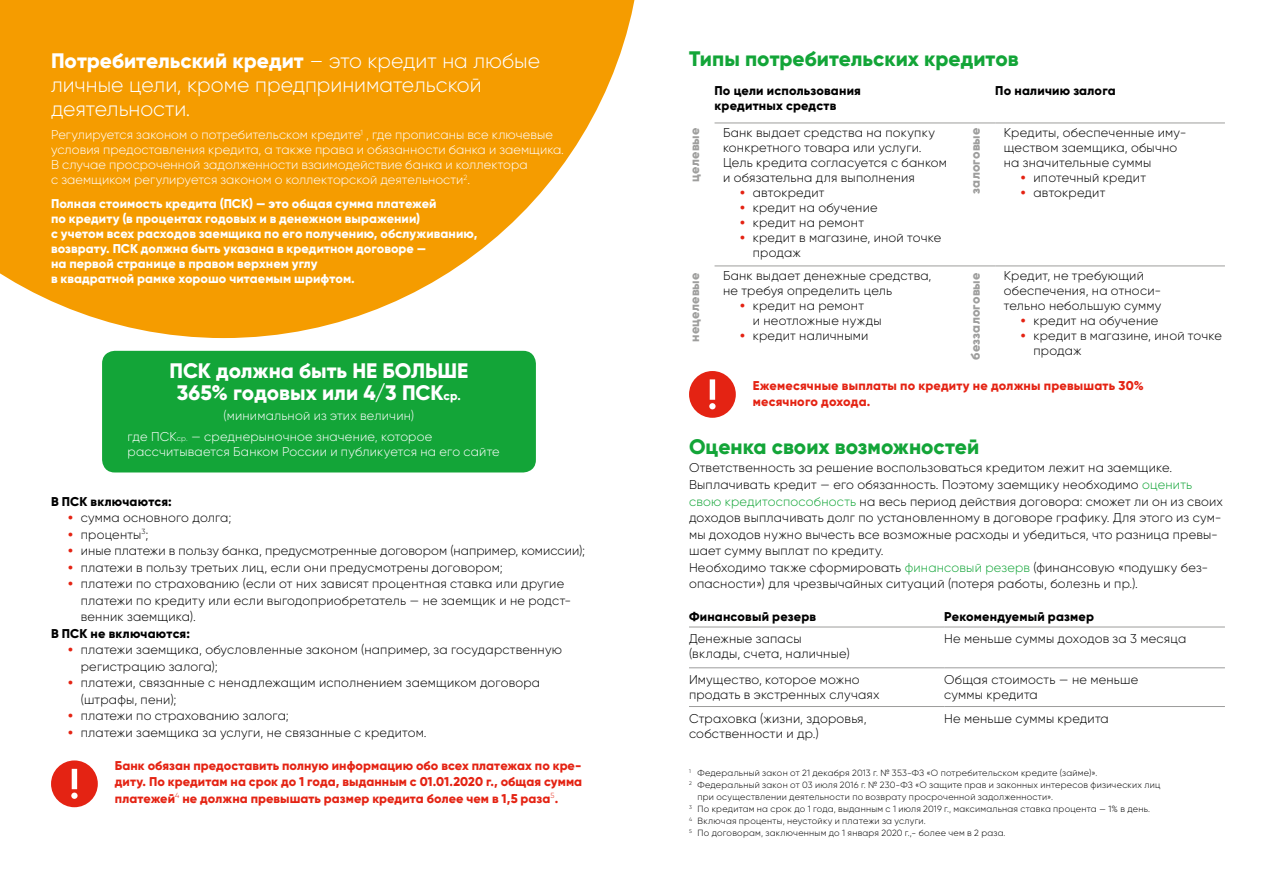
<style>
.page{position:relative;width:1276px;height:893px;background:#fff}
.page>*{position:absolute;margin:0;border:0;box-sizing:border-box;transform-origin:0 0}
.Vrez_Title{font:300 21px/24px "Gilroy";color:#fff}
.t1{font:800 21px "Gilroy";color:#13a538}
.Body{font:800 21px/22.5px "Gilroy";color:#fff;text-align:center}
.Body-2{font:300 12.75px/16.5px "Gilroy";letter-spacing:.015em;color:#000}
.CheckList{font:300 12.75px/15px "Gilroy";letter-spacing:.015em;color:#000}
.Body-3{font:300 12.75px/15px "Gilroy";letter-spacing:.005em;color:#fff}
.Body-4{font:800 12.75px/15px "Gilroy";letter-spacing:.005em;color:#fff}
.Body-5{font:800 12.75px/16.5px "Gilroy";letter-spacing:.01em;color:#e42313}
.CheckList-2{font:800 12.75px "Gilroy";letter-spacing:.015em;color:#000}
.Body-6{font:800 12.75px "Gilroy";letter-spacing:.015em;color:#9d9d9c}
.Body-7{font:800 12.75px "Gilroy";letter-spacing:.015em;color:#000}
.Snoska{font:300 9px/12px "Gilroy";letter-spacing:.025em;color:#000}
.s1{font-weight:800}
.s2{font-size:12px}
.s3{font-size:7.5px}
.s4{font-weight:800;color:#e42313}
.s5{color:#13a538}
</style>
<div class="page">
<svg style="left:0;top:0;width:635px;height:338px;fill:#f59c00"></svg>
<hr style="left:714px;top:123px;width:281px;height:1px;background:#9d9d9c">
<hr style="left:995px;top:123px;width:230px;height:1px;background:#9d9d9c">
<hr style="left:714px;top:266px;width:281px;height:1px;background:#9d9d9c">
<hr style="left:995px;top:266px;width:230px;height:1px;background:#9d9d9c">
<hr style="left:689px;top:627px;width:255px;height:1px;background:#9d9d9c">
<hr style="left:944px;top:627px;width:281px;height:1px;background:#9d9d9c">
<hr style="left:689px;top:667px;width:255px;height:1px;background:#9d9d9c">
<hr style="left:944px;top:667px;width:281px;height:1px;background:#9d9d9c">
<hr style="left:689px;top:706px;width:255px;height:1px;background:#9d9d9c">
<hr style="left:944px;top:706px;width:281px;height:1px;background:#9d9d9c">
<div style="left:51px;top:760px;width:47px;height:47px;background:#e42313;border-radius:50%"></div>
<div style="left:72px;top:769px;width:5px;height:20px;background:#fff"></div>
<svg style="left:71px;top:792px;width:7px;height:7px"></svg>
<div style="left:689px;top:371px;width:47px;height:47px;background:#e42313;border-radius:50%"></div>
<div style="left:709px;top:379px;width:6px;height:21px;background:#fff"></div>
<svg style="left:709px;top:403px;width:6px;height:6px"></svg>
<div style="left:102px;top:351px;width:434px;height:121px;background:#13a538;border-radius:13px"></div>
<p class="Vrez_Title" style="left:51px;top:48px;width:491px"><span class="s1">Потребительский кредит</span> – это кредит на любые личные цели, кроме предпринимательской деятельности.</p>
<p class="Body-3" style="left:51px;top:127px;width:514px">Регулируется законом о потребительском кредите<sup>1</sup> , где прописаны все ключевые условия предоставления кредита, а также права и обязанности банка и заемщика.</p>
<p class="Body-3" style="left:51px;top:157px;width:478px">В случае просроченной задолженности взаимодействие банка и коллектора с заемщиком регулируется законом о коллекторской деятельности<sup>2</sup>.</p>
<p class="Body-4" style="left:51px;top:196px;width:428px">Полная стоимость кредита (ПСК) — это общая сумма платежей<br>по кредиту (в процентах годовых и в денежном выражении)<br>с учетом всех расходов заемщика по его получению, обслуживанию, возврату. ПСК должна быть указана в кредитном договоре —<br>на первой странице в правом верхнем углу<br>в квадратной рамке хорошо читаемым шрифтом.</p>
<p class="Body" style="left:169px;top:359px;width:300px">ПСК должна быть НЕ БОЛЬШЕ<br>365% годовых или 4/3 ПСК<span class="s2">ср.</span></p>
<p class="Body-3" style="left:223px;top:407px;width:192px">(минимальной из этих величин)</p>
<p class="Body-3" style="left:128px;top:429px;width:374px">где ПСК<span class="s3">ср.</span> — среднерыночное значение, которое рассчитывается Банком России и публикуется на его сайте</p>
<p class="Body-7" style="left:51px;top:493px;width:122px">В ПСК включаются:</p>
<p class="Body-2" style="left:68px;top:509px;width:165px"><span class="s4">•</span> сумма основного долга;</p>
<p class="Body-2" style="left:68px;top:526px;width:82px"><span class="s4">•</span> проценты<sup>3</sup>;</p>
<p class="Body-2" style="left:68px;top:542px;width:518px"><span class="s4">•</span> иные платежи в пользу банка, предусмотренные договором (например, комиссии);</p>
<p class="Body-2" style="left:68px;top:559px;width:436px"><span class="s4">•</span> платежи в пользу третьих лиц, если они предусмотрены договором;</p>
<p class="Body-2" style="left:81px;top:575px;width:492px;text-indent:-13px"><span class="s4">•</span> платежи по страхованию (если от них зависят процентная ставка или другие платежи по кредиту или если выгодоприобретатель — не заемщик и не родст&shy;венник заемщика).</p>
<p class="Body-7" style="left:51px;top:625px;width:140px">В ПСК не включаются:</p>
<p class="Body-2" style="left:81px;top:641px;width:483px;text-indent:-13px"><span class="s4">•</span> платежи заемщика, обусловленные законом (например, за государственную регистрацию залога);</p>
<p class="Body-2" style="left:81px;top:674px;width:461px;text-indent:-13px"><span class="s4">•</span> платежи, связанные с ненадлежащим исполнением заемщиком договора (штрафы, пени);</p>
<p class="Body-2" style="left:68px;top:707px;width:222px"><span class="s4">•</span> платежи по страхованию залога;</p>
<p class="Body-2" style="left:68px;top:724px;width:360px"><span class="s4">•</span> платежи заемщика за услуги, не связанные с кредитом.</p>
<p class="Body-5" style="left:115px;top:757px;width:469px;text-align:justify">Банк обязан предоставить полную информацию обо всех платежах по кре&shy;диту. По кредитам на срок до 1 года, выданным с 01.01.2020 г., общая сумма платежей<sup>4</sup> не должна превышать размер кредита более чем в 1,5 раза<sup>5</sup>.</p>
<p class="t1" style="left:689px;top:45px;width:331px">Типы потребительских кредитов</p>
<p class="Body-6" style="left:687px;top:182px;width:56px;rotate:-90deg">целевые</p>
<p class="CheckList-2" style="left:714px;top:83px;width:148px">По цели использования</p>
<p class="CheckList-2" style="left:714px;top:98px;width:123px">кредитных средств</p>
<p class="CheckList" style="left:723px;top:125px;width:225px">Банк выдает средства на покупку конкретного товара или услуги.<br>Цель кредита согласуется с банком и обязательна для выполнения</p>
<p class="Body-2" style="left:740px;top:185px;width:86px"><span class="s4">•</span> автокредит</p>
<p class="Body-2" style="left:740px;top:200px;width:139px"><span class="s4">•</span> кредит на обучение</p>
<p class="Body-2" style="left:740px;top:215px;width:125px"><span class="s4">•</span> кредит на ремонт</p>
<p class="Body-2" style="left:753px;top:230px;width:190px;line-height:15px;text-indent:-13px"><span class="s4">•</span> кредит в магазине, иной точке продаж</p>
<p class="Body-6" style="left:967px;top:194px;width:68px;rotate:-90deg">залоговые</p>
<p class="CheckList" style="left:723px;top:268px;width:210px">Банк выдает денежные средства, не требуя определить цель</p>
<p class="Body-2" style="left:753px;top:298px;width:130px;line-height:15px;text-indent:-13px"><span class="s4">•</span> кредит на ремонт<br>и неотложные нужды</p>
<p class="Body-2" style="left:740px;top:328px;width:130px"><span class="s4">•</span> кредит наличными</p>
<p class="Body-6" style="left:687px;top:342px;width:71px;rotate:-90deg">нецелевые</p>
<p class="Body-6" style="left:967px;top:360px;width:89px;rotate:-90deg">беззалоговые</p>
<p class="CheckList-2" style="left:995px;top:83px;width:122px">По наличию залога</p>
<p class="CheckList" style="left:1003px;top:125px;width:184px">Кредиты, обеспеченные иму&shy;ществом заемщика, обычно на значительные суммы</p>
<p class="Body-2" style="left:1020px;top:170px;width:127px"><span class="s4">•</span> ипотечный кредит</p>
<p class="Body-2" style="left:1020px;top:185px;width:86px"><span class="s4">•</span> автокредит</p>
<p class="CheckList" style="left:1003px;top:268px;width:159px">Кредит, не требующий обеспечения, на относи&shy;тельно небольшую сумму</p>
<p class="Body-2" style="left:1020px;top:313px;width:139px"><span class="s4">•</span> кредит на обучение</p>
<p class="Body-2" style="left:1033px;top:328px;width:190px;line-height:15px;text-indent:-13px"><span class="s4">•</span> кредит в магазине, иной точке продаж</p>
<p class="Body-5" style="left:753px;top:377px;width:392px">Ежемесячные выплаты по кредиту не должны превышать 30% месячного дохода.</p>
<p class="t1" style="left:689px;top:434px;width:292px">Оценка своих возможностей</p>
<p class="Body-2" style="left:689px;top:460px;width:484px">Ответственность за решение воспользоваться кредитом лежит на заемщике.</p>
<p class="Body-2" style="left:689px;top:476px;width:535px">Выплачивать кредит — его обязанность. Поэтому заемщику необходимо <span class="s5">оценить свою кредитоспособность</span> на весь период действия договора: сможет ли он из своих доходов выплачивать долг по установленному в договоре графику. Для этого из сум&shy;мы доходов нужно вычесть все возможные расходы и убедиться, что разница превы&shy;шает сумму выплат по кредиту.</p>
<p class="Body-2" style="left:689px;top:559px;width:521px">Необходимо также сформировать <span class="s5">финансовый резерв</span> (финансовую «подушку без&shy;опасности») для чрезвычайных ситуаций (потеря работы, болезнь и пр.).</p>
<p class="CheckList-2" style="left:689px;top:608px;width:129px">Финансовый резерв</p>
<p class="CheckList-2" style="left:944px;top:608px;width:151px">Рекомендуемый размер</p>
<p class="CheckList" style="left:689px;top:631px;width:162px">Денежные запасы (вклады, счета, наличные)</p>
<p class="CheckList" style="left:944px;top:631px;width:243px">Не меньше суммы доходов за 3 месяца</p>
<p class="CheckList" style="left:689px;top:672px;width:192px">Имущество, которое можно продать в экстренных случаях</p>
<p class="CheckList" style="left:944px;top:672px;width:195px">Общая стоимость — не меньше суммы кредита</p>
<p class="CheckList" style="left:689px;top:711px;width:179px">Страховка (жизни, здоровья, собственности и др.)</p>
<p class="CheckList" style="left:944px;top:711px;width:166px">Не меньше суммы кредита</p>
<p class="Snoska" style="left:689px;top:766px;width:410px"><sup>1</sup> Федеральный закон от 21 декабря 2013 г. № 353-ФЗ «О потребительском кредите (займе)».</p>
<p class="Snoska" style="left:697px;top:778px;width:464px;text-indent:-9px"><sup>2</sup> Федеральный закон от 03 июля 2016 г. № 230-ФЗ «О защите прав и законных интересов физических лиц при осуществлении деятельности по возврату просроченной задолженности».</p>
<p class="Snoska" style="left:689px;top:802px;width:462px"><sup>3</sup> По кредитам на срок до 1 года, выданным с 1 июля 2019 г., максимальная ставка процента — 1% в день.</p>
<p class="Snoska" style="left:689px;top:814px;width:238px"><sup>4</sup> Включая проценты, неустойку и платежи за услуги.</p>
<p class="Snoska" style="left:689px;top:826px;width:318px"><sup>5</sup> По договорам, заключенным до 1 января 2020 г.,- более чем в 2 раза.</p>
</div>
